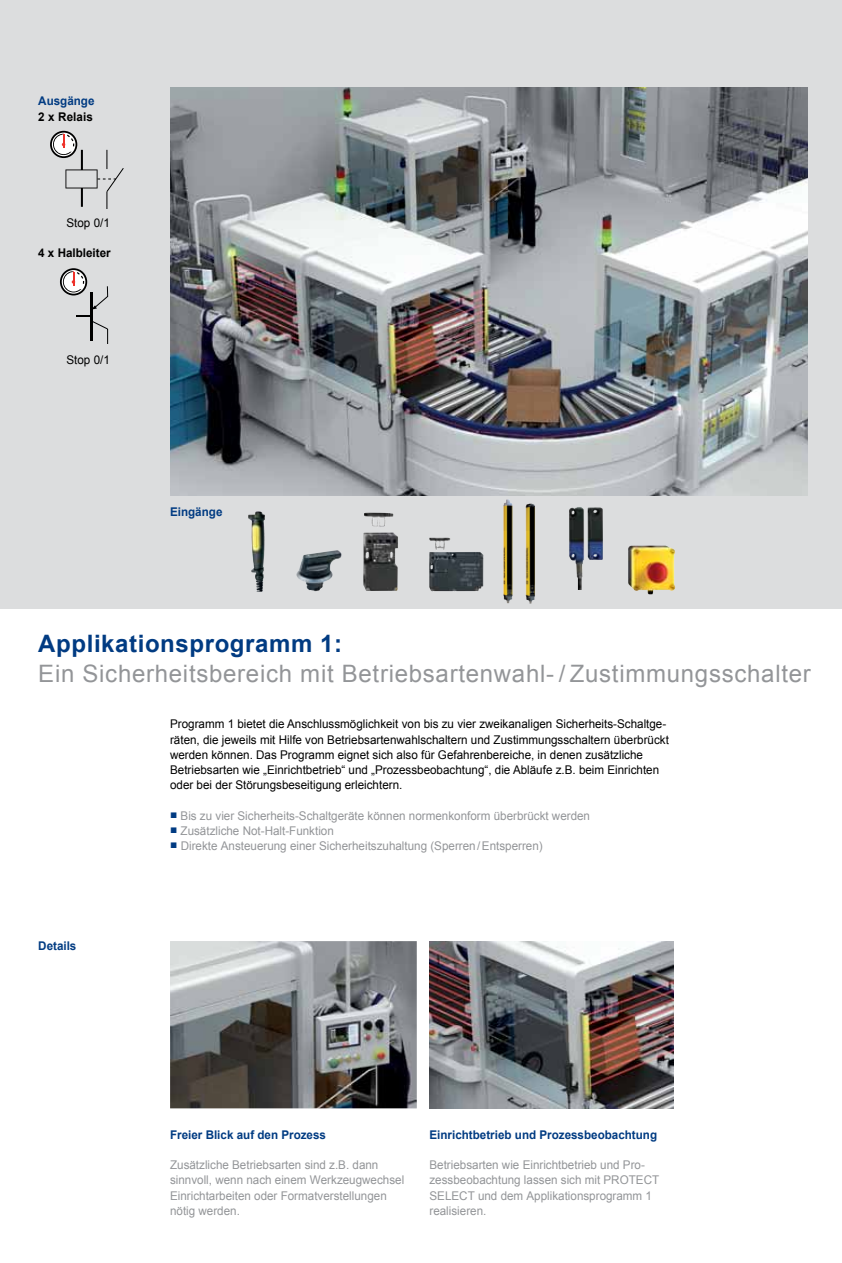
<style>
.page{position:relative;width:842px;height:1263px;background:#fff}
.page>*{position:absolute;margin:0;border:0;box-sizing:border-box;transform-origin:0 0}
.t1{font:24px "Arial";letter-spacing:.03em;color:#939598}
.t2{font:700 24px "Arial";letter-spacing:.025em;color:#013b82}
.t3{font:12px/15.1px "Arial";color:#939598}
.t4{font:12px/15.1px "Arial";color:#000}
.t5{font:700 12px "Arial";color:#013b82}
.t6{font:700 12px "Arial";color:#000}
</style>
<div class="page">
<div style="left:0;top:0;width:842px;height:608px;background:#dcddde"></div>
<img style="left:170px;top:88px;width:638px;height:407px">
<img style="left:429px;top:941px;width:245px;height:167px">
<img style="left:170px;top:941px;width:247px;height:167px">
<img style="left:248px;top:511px;width:15px;height:81px">
<img style="left:296px;top:550px;width:45px;height:41px">
<img style="left:363px;top:513px;width:33px;height:78px">
<img style="left:429px;top:538px;width:55px;height:53px">
<img style="left:503px;top:499px;width:27px;height:104px">
<img style="left:569px;top:507px;width:34px;height:83px">
<img style="left:628px;top:546px;width:47px;height:48px">
<div style="left:50px;top:131px;width:27px;height:27px;border:2px solid #000;border-radius:50%"></div>
<svg style="left:53px;top:133px;width:71px;height:75px"></svg>
<div style="left:60px;top:268px;width:27px;height:27px;border:2px solid #000;border-radius:50%"></div>
<svg style="left:63px;top:271px;width:46px;height:72px"></svg>
<p class="t5" style="left:38px;top:93px;width:58px">Ausgänge</p>
<p class="t6" style="left:38px;top:108px;width:56px">2 x Relais</p>
<p class="t4" style="left:66px;top:215px;width:45px">Stop 0/1</p>
<p class="t6" style="left:38px;top:245px;width:74px">4 x Halbleiter</p>
<p class="t4" style="left:66px;top:352px;width:45px">Stop 0/1</p>
<p class="t5" style="left:170px;top:503px;width:54px">Eingänge</p>
<h1 class="t2" style="left:38px;top:628px;width:305px">Applikationsprogramm 1:</h1>
<h1 class="t1" style="left:38px;top:657px;width:774px">Ein Sicherheitsbereich mit Betriebsartenwahl- / Zustimmungsschalter</h1>
<p class="t4" style="left:170px;top:717px;width:500px">Programm 1 bietet die Anschlussmöglichkeit von bis zu vier zweikanaligen Sicherheits-Schaltge&shy;räten, die jeweils mit Hilfe von Betriebsartenwahlschaltern und Zustimmungsschaltern überbrückt werden können. Das Programm eignet sich also für Gefahrenbereiche, in denen zusätzliche Betriebsarten wie „Einrichtbetrieb“ und „Prozessbeobachtung“, die Abläufe z.B. beim Einrichten oder bei der Störungsbeseitigung erleichtern.</p>
<p class="t3" style="left:170px;top:808px;width:421px"><sup>■</sup> Bis zu vier Sicherheits-Schaltgeräte können normenkonform überbrückt werden</p>
<p class="t3" style="left:170px;top:823px;width:165px"><sup>■</sup> Zusätzliche Not-Halt-Funktion</p>
<p class="t3" style="left:170px;top:838px;width:374px"><sup>■</sup> Direkte Ansteuerung einer Sicherheitszuhaltung (Sperren/Entsperren)</p>
<p class="t5" style="left:38px;top:938px;width:40px">Details</p>
<p class="t5" style="left:170px;top:1126px;width:157px">Freier Blick auf den Prozess</p>
<p class="t3" style="left:170px;top:1157px;width:236px">Zusätzliche Betriebsarten sind z.B. dann sinnvoll, wenn nach einem Werkzeugwechsel Einrichtarbeiten oder Formatverstellungen nötig werden.</p>
<p class="t5" style="left:429px;top:1126px;width:229px">Einrichtbetrieb und Prozessbeobachtung</p>
<p class="t3" style="left:429px;top:1157px;width:231px">Betriebsarten wie Einrichtbetrieb und Pro&shy;zessbeobachtung lassen sich mit PROTECT SELECT und dem Applikationsprogramm 1 realisieren.</p>
</div>
